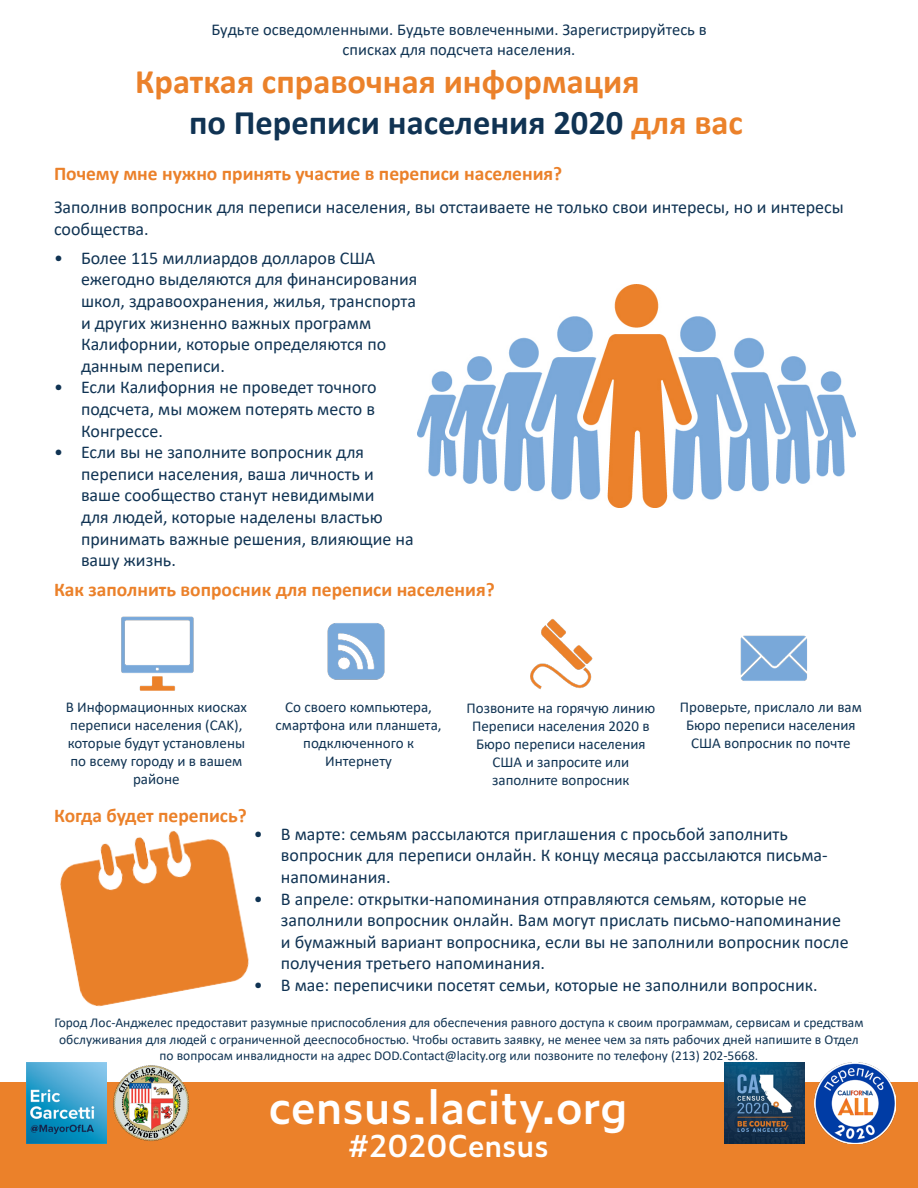
<style>
.page{position:relative;width:918px;height:1188px;background:#fff}
.page>*{position:absolute;margin:0;border:0;box-sizing:border-box;transform-origin:0 0}
.t1{font:600 45px "Zeitung Pro";color:#fff}
.t2{font:700 34.5px/41.4px "Calibri";color:#eb812a}
.t3{font:600 30px "Zeitung Pro";color:#fff}
.t4{font:700 19.5px "Calibri";color:#eb812a}
.t5{font:18px/21.6px "Calibri";color:#103353}
.t6{font:16.5px/19.8px "Calibri";color:#103353;text-align:center}
.t7{font:15px/18px "Calibri";color:#103353;text-align:center}
.t8{font:13.5px/16.2px "Calibri";color:#103353;text-align:center}
.s1{color:#103353}
</style>
<div class="page">
<img style="left:417px;top:285px;width:438px;height:222px">
<div style="left:0;top:1082px;width:918px;height:106px;background:#eb812a"></div>
<img style="left:530px;top:619px;width:63px;height:70px">
<img style="left:740px;top:635px;width:67px;height:46px">
<img style="left:121px;top:616px;width:73px;height:75px">
<img style="left:327px;top:623px;width:58px;height:57px">
<img style="left:60px;top:830px;width:189px;height:177px">
<img style="left:26px;top:1062px;width:81px;height:81px">
<img style="left:113px;top:1065px;width:76px;height:76px">
<img style="left:725px;top:1063px;width:80px;height:81px">
<img style="left:814px;top:1062px;width:81px;height:81px">
<p class="t6" style="left:211px;top:20px;width:497px">Будьте осведомленными. Будьте вовлеченными. Зарегистрируйтесь в списках для подсчета населения.</p>
<h2 class="t2" style="left:189px;top:60px;width:555px;text-indent:-54px">Краткая справочная информация<br><span class="s1">по Переписи населения 2020</span> для вас</h2>
<p class="t4" style="left:54px;top:160px;width:510px">Почему мне нужно принять участие в переписи населения?</p>
<p class="t5" style="left:54px;top:196px;width:791px">Заполнив вопросник для переписи населения, вы отстаиваете не только свои интересы, но и интересы сообщества.</p>
<p class="t5" style="left:81px;top:247px;width:338px;text-indent:-27px">• Более 115 миллиардов долларов США ежегодно выделяются для финансирования школ, здравоохранения, жилья, транспорта и других жизненно важных программ Калифорнии, которые определяются по данным переписи.</p>
<p class="t5" style="left:81px;top:376px;width:297px;text-align:justify;text-indent:-27px">• Если Калифорния не проведет точного подсчета, мы можем потерять место в Конгрессе.</p>
<p class="t5" style="left:81px;top:441px;width:334px;text-indent:-27px">• Если вы не заполните вопросник для переписи населения, ваша личность и ваше сообщество станут невидимыми<br>для людей, которые наделены властью принимать важные решения, влияющие на вашу жизнь.</p>
<p class="t4" style="left:54px;top:576px;width:442px">Как заполнить вопросник для переписи населения?</p>
<p class="t7" style="left:66px;top:698px;width:183px">В Информационных киосках переписи населения (CAK), которые будут установлены по всему городу и в вашем районе</p>
<p class="t7" style="left:276px;top:698px;width:168px">Со своего компьютера, смартфона или планшета, подключенного к<br>Интернету</p>
<p class="t7" style="left:467px;top:698px;width:190px">Позвоните на горячую линию<br>Переписи населения 2020 в<br>Бюро переписи населения<br>США и запросите или заполните вопросник</p>
<p class="t7" style="left:680px;top:698px;width:183px">Проверьте, прислало ли вам<br>Бюро переписи населения<br>США вопросник по почте</p>
<p class="t4" style="left:54px;top:801px;width:194px">Когда будет перепись?</p>
<p class="t5" style="left:281px;top:823px;width:548px;text-indent:-27px">• В марте: семьям рассылаются приглашения с просьбой заполнить вопросник для переписи онлайн. К концу месяца рассылаются письма&shy;напоминания.</p>
<p class="t5" style="left:281px;top:887px;width:569px;text-indent:-27px">• В апреле: открытки-напоминания отправляются семьям, которые не заполнили вопросник онлайн. Вам могут прислать письмо-напоминание и бумажный вариант вопросника, если вы не заполнили вопросник после получения третьего напоминания.</p>
<p class="t5" style="left:254px;top:974px;width:565px">• В мае: переписчики посетят семьи, которые не заполнили вопросник.</p>
<p class="t8" style="left:54px;top:1014px;width:811px">Город Лос-Анджелес предоставит разумные приспособления для обеспечения равного доступа к своим программам, сервисам и средствам обслуживания для людей с ограниченной дееспособностью. Чтобы оставить заявку, не менее чем за пять рабочих дней напишите в Отдел по вопросам инвалидности на адрес DOD.Contact@lacity.org или позвоните по телефону (213) 202-5668.</p>
<h1 class="t1" style="left:269px;top:1073px;width:360px">census.lacity.org</h1>
<h3 class="t3" style="left:348px;top:1123px;width:202px">#2020Census</h3>
</div>
